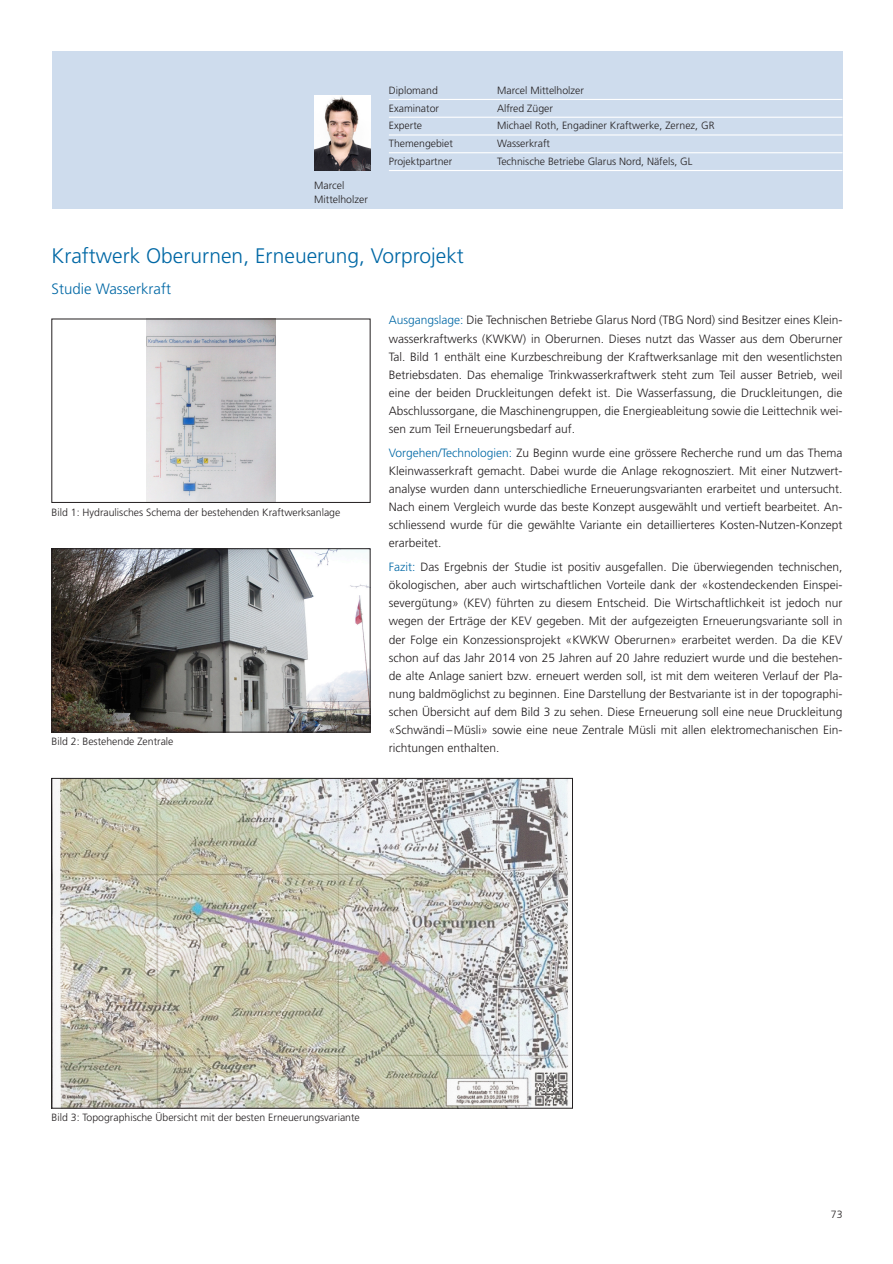
<style>
.page{position:relative;width:893px;height:1264px;background:#fff}
.page>*{position:absolute;margin:0;border:0;box-sizing:border-box;transform-origin:0 0}
.t1{font:300 21px "Frutiger LT Pro";color:#0068a5}
.t2{font:300 15px "Frutiger LT Pro";color:#0068a5}
.t3{font:300 12px/18px "Frutiger LT Pro";color:#231f20;text-align:justify}
.t4{font:300 10.5px/13.5px "Frutiger LT Pro";color:#231f20}
.s1{color:#0068a5}
</style>
<div class="page">
<div style="left:52px;top:52px;width:790px;height:157px;background:#cedced"></div>
<img style="left:147px;top:321px;width:128px;height:179px">
<img style="left:54px;top:550px;width:314px;height:180px">
<div style="left:52px;top:548px;width:318px;height:184px;border:1px solid #231f20"></div>
<img style="left:54px;top:780px;width:517px;height:326px">
<hr style="left:389px;top:99px;width:453px;height:1px;background:#fff">
<hr style="left:389px;top:117px;width:453px;height:1px;background:#fff">
<hr style="left:389px;top:134px;width:453px;height:1px;background:#fff">
<hr style="left:389px;top:152px;width:453px;height:1px;background:#fff">
<hr style="left:389px;top:170px;width:453px;height:1px;background:#fff">
<img style="left:314px;top:96px;width:56px;height:75px">
<p class="t4" style="left:314px;top:179px;width:55px">Marcel<br>Mittelholzer</p>
<p class="t4" style="left:389px;top:83px;width:51px">Diplomand</p>
<p class="t4" style="left:497px;top:83px;width:88px">Marcel Mittelholzer</p>
<p class="t4" style="left:389px;top:101px;width:52px">Examinator</p>
<p class="t4" style="left:497px;top:101px;width:57px">Alfred Züger</p>
<p class="t4" style="left:389px;top:119px;width:35px">Experte</p>
<p class="t4" style="left:497px;top:119px;width:219px">Michael Roth, Engadiner Kraftwerke, Zernez, GR</p>
<p class="t4" style="left:389px;top:137px;width:66px">Themengebiet</p>
<p class="t4" style="left:497px;top:137px;width:54px">Wasserkraft</p>
<p class="t4" style="left:389px;top:154px;width:65px">Projektpartner</p>
<p class="t4" style="left:497px;top:154px;width:197px">Technische Betriebe Glarus Nord, Näfels, GL</p>
<h1 class="t1" style="left:52px;top:244px;width:414px">Kraftwerk Oberurnen, Erneuerung, Vorprojekt</h1>
<p class="t2" style="left:52px;top:280px;width:121px">Studie Wasserkraft</p>
<p class="t4" style="left:52px;top:505px;width:290px">Bild 1: Hydraulisches Schema der bestehenden Kraftwerksanlage</p>
<p class="t4" style="left:52px;top:735px;width:123px">Bild 2: Bestehende Zentrale</p>
<p class="t3" style="left:389px;top:311px;width:455px"><span class="s1">Ausgangslage:</span> Die Technischen Betriebe Glarus Nord (TBG Nord) sind Besitzer eines Klein&shy;wasserkraftwerks (KWKW) in Oberurnen. Dieses nutzt das Wasser aus dem Oberurner Tal. Bild 1 enthält eine Kurzbeschreibung der Kraftwerksanlage mit den wesentlichsten Betriebsdaten. Das ehemalige Trinkwasserkraftwerk steht zum Teil ausser Betrieb, weil eine der beiden Druckleitungen defekt ist. Die Wasserfassung, die Druckleitungen, die Abschlussorgane, die Maschinengruppen, die Energieableitung sowie die Leittechnik wei&shy;sen zum Teil Erneuerungsbedarf auf.</p>
<p class="t3" style="left:389px;top:444px;width:455px"><span class="s1">Vorgehen/Technologien:</span> Zu Beginn wurde eine grössere Recherche rund um das Thema Kleinwasserkraft gemacht. Dabei wurde die Anlage rekognosziert. Mit einer Nutzwert&shy;analyse wurden dann unterschiedliche Erneuerungsvarianten erarbeitet und untersucht.<br>Nach einem Vergleich wurde das beste Konzept ausgewählt und vertieft bearbeitet. An&shy;schliessend wurde für die gewählte Variante ein detaillierteres Kosten-Nutzen-Konzept erarbeitet.</p>
<p class="t3" style="left:389px;top:558px;width:455px"><span class="s1">Fazit:</span> Das Ergebnis der Studie ist positiv ausgefallen. Die überwiegenden technischen, ökologischen, aber auch wirtschaftlichen Vorteile dank der «kostendeckenden Einspei&shy;severgütung» (KEV) führten zu diesem Entscheid. Die Wirtschaftlichkeit ist jedoch nur wegen der Erträge der KEV gegeben. Mit der aufgezeigten Erneuerungsvariante soll in der Folge ein Konzessionsprojekt «KWKW Oberurnen» erarbeitet werden. Da die KEV schon auf das Jahr 2014 von 25 Jahren auf 20 Jahre reduziert wurde und die bestehen&shy;de alte Anlage saniert bzw. erneuert werden soll, ist mit dem weiteren Verlauf der Pla&shy;nung baldmöglichst zu beginnen. Eine Darstellung der Bestvariante ist in der topographi&shy;schen Übersicht auf dem Bild 3 zu sehen. Diese Erneuerung soll eine neue Druckleitung «Schwändi–Müsli» sowie eine neue Zentrale Müsli mit allen elektromechanischen Ein&shy;richtungen enthalten.</p>
<p class="t4" style="left:52px;top:1110px;width:310px">Bild 3: Topographische Übersicht mit der besten Erneuerungsvariante</p>
<p class="t4" style="left:831px;top:1206px;width:13px">73</p>
</div>
